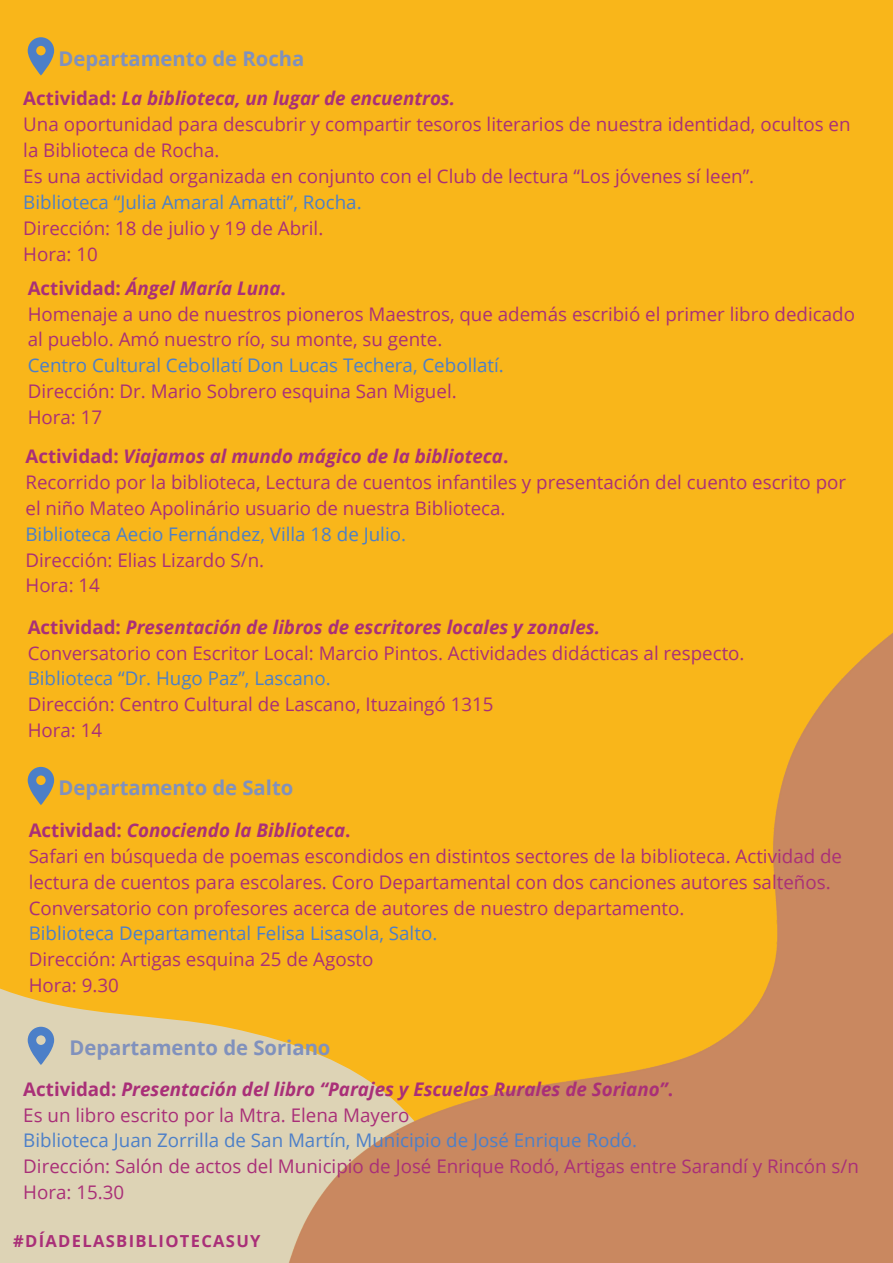
<style>
.page{position:relative;width:893px;height:1263px;background:#fff}
.page>*{position:absolute;margin:0;border:0;box-sizing:border-box;transform-origin:0 0}
.t1{font:700 20.25px "Open Sans";color:#8091bd}
.t2{font:18.75px/25.9px "Open Sans";color:#a92f78}
.t3{font:18.75px "Open Sans";color:#4c7fc8}
.t4{font:italic 700 18.75px/25.9px "Open Sans";color:#a92f78}
.t5{font:700 16.58px "Open Sans";letter-spacing:.08em;color:#a92f78}
.s1{font-weight:700}
.s2{font-weight:700;font-style:italic}
.s3{font-style:normal}
.s4{font-weight:400;font-style:normal}
</style>
<div class="page">
<svg style="left:0;top:202px;width:284px;height:1061px;background:#f2bc3d"></svg>
<div style="left:284px;top:202px;width:609px;height:308px;background:#f9b61a"></div>
<img style="left:269px;top:510px;width:624px;height:753px">
<div style="left:0;top:0;width:893px;height:202px;background:#f9b61a"></div>
<svg style="left:28px;top:37px;width:26px;height:38px"></svg>
<svg style="left:28px;top:767px;width:26px;height:38px"></svg>
<svg style="left:28px;top:1027px;width:26px;height:38px"></svg>
<p class="t1" style="left:59px;top:44px;width:247px">Departamento de Rocha</p>
<p class="t2" style="left:23px;top:85px;width:829px"><span class="s1">Actividad:</span> <span class="s2">La biblioteca, un lugar de encuentros.<br></span>Una oportunidad para descubrir y compartir tesoros literarios de nuestra identidad, ocultos en la Biblioteca de Rocha.<br>Es una actividad organizada en conjunto con el Club de lectura “Los jóvenes sí leen”.</p>
<p class="t3" style="left:23px;top:189px;width:340px">Biblioteca “Julia Amaral Amatti”, Rocha.</p>
<p class="t2" style="left:23px;top:215px;width:301px">Dirección: 18 de julio y 19 de Abril.<br>Hora: 10</p>
<p class="t2" style="left:28px;top:274px;width:829px"><span class="s1">Actividad:</span> <span class="s2">Ángel María Luna</span><span class="s1">.<br></span>Homenaje a uno de nuestros pioneros Maestros, que además escribió el primer libro dedicado al pueblo. Amó nuestro río, su monte, su gente.</p>
<p class="t3" style="left:28px;top:352px;width:478px">Centro Cultural Cebollatí Don Lucas Techera, Cebollatí.</p>
<p class="t2" style="left:28px;top:378px;width:430px">Dirección: Dr. Mario Sobrero esquina San Miguel.<br>Hora: 17</p>
<p class="t2" style="left:25px;top:443px;width:822px"><span class="s1">Actividad:</span> <span class="s2">Viajamos al mundo mágico de la biblioteca</span><span class="s1">.<br></span>Recorrido por la biblioteca, Lectura de cuentos infantiles y presentación del cuento escrito por el niño Mateo Apolinário usuario de nuestra Biblioteca.</p>
<p class="t3" style="left:25px;top:521px;width:382px">Biblioteca Aecio Fernández, Villa 18 de Julio.</p>
<p class="t2" style="left:25px;top:546px;width:240px">Dirección: Elias Lizardo S/n.<br>Hora: 14</p>
<p class="t2" style="left:28px;top:613px;width:718px"><span class="s1">Actividad:</span> <span class="s2">Presentación de libros de escritores locales y zonales.<br></span>Conversatorio con Escritor Local: Marcio Pintos. Actividades didácticas al respecto.</p>
<p class="t3" style="left:28px;top:665px;width:304px">Biblioteca “Dr. Hugo Paz”, Lascano.</p>
<p class="t2" style="left:28px;top:691px;width:467px">Dirección: Centro Cultural de Lascano, Ituzaingó 1315<br>Hora: 14</p>
<p class="t1" style="left:59px;top:774px;width:236px">Departamento de Salto</p>
<p class="t2" style="left:29px;top:817px;width:815px"><span class="s1">Actividad:</span> <span class="s2">Conociendo la Biblioteca</span><span class="s1">.<br></span>Safari en búsqueda de poemas escondidos en distintos sectores de la biblioteca. Actividad de lectura de cuentos para escolares. Coro Departamental con dos canciones autores salteños.<br>Conversatorio con profesores acerca de autores de nuestro departamento.</p>
<p class="t3" style="left:29px;top:920px;width:410px">Biblioteca Departamental Felisa Lisasola, Salto.</p>
<p class="t2" style="left:29px;top:946px;width:346px">Dirección: Artigas esquina 25 de Agosto<br>Hora: 9.30</p>
<p class="t1" style="left:69px;top:1033px;width:262px">Departamento de Soriano</p>
<p class="t4" style="left:23px;top:1075px;width:651px"><span class="s3">Actividad:</span> Presentación del libro “Parajes y Escuelas Rurales de Soriano”<span class="s3">.<br></span><span class="s4">Es un libro escrito por la Mtra. Elena Mayero</span></p>
<p class="t3" style="left:23px;top:1127px;width:615px">Biblioteca Juan Zorrilla de San Martín, Municipio de José Enrique Rodó.</p>
<p class="t2" style="left:23px;top:1153px;width:837px">Dirección: Salón de actos del Municipio de José Enrique Rodó, Artigas entre Sarandí y Rincón s/n<br>Hora: 15.30</p>
<p class="t5" style="left:13px;top:1229px;width:249px">#DÍADELASBIBLIOTECASUY</p>
</div>
